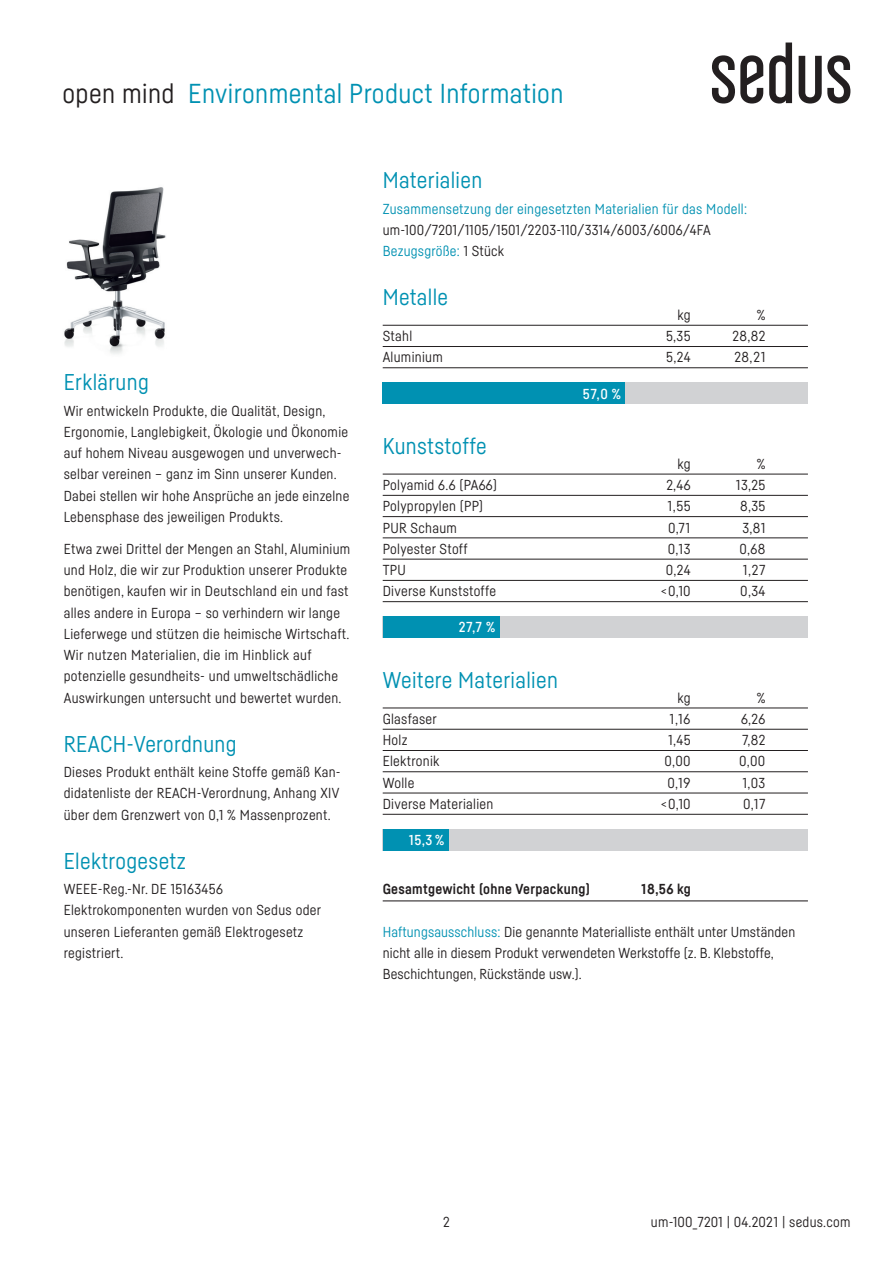
<style>
.page{position:relative;width:893px;height:1263px;background:#fff}
.page>*{position:absolute;margin:0;border:0;box-sizing:border-box;transform-origin:0 0}
.t1{font:27px "Sedus Sans";letter-spacing:.015em;color:#0091b2}
.t2{font:22.5px "Sedus Sans";letter-spacing:.015em;color:#0091b2}
.t3{font:14.25px/21.3px "Sedus Sans";letter-spacing:.02em;color:#231f20}
.t4{font:14.25px "Sedus Sans";letter-spacing:.02em;color:#0091b2}
.t5{font:700 14.25px "Sedus Sans";letter-spacing:.02em;color:#231f20}
.t6{font:500 14.25px "Sedus Sans";color:#fff}
.s1{color:#231f20}
.s2{color:#0091b2}
</style>
<div class="page">
<svg style="left:712px;top:55px;width:51px;height:49px"></svg>
<svg style="left:769px;top:43px;width:23px;height:61px"></svg>
<svg style="left:799px;top:55px;width:51px;height:49px"></svg>
<img style="left:64px;top:187px;width:102px;height:167px">
<hr style="left:383px;top:325px;width:425px;height:1px;background:#231f20">
<hr style="left:383px;top:346px;width:425px;height:1px;background:#231f20">
<hr style="left:383px;top:367px;width:425px;height:1px;background:#231f20">
<hr style="left:383px;top:474px;width:425px;height:1px;background:#231f20">
<hr style="left:383px;top:495px;width:425px;height:1px;background:#231f20">
<hr style="left:383px;top:516px;width:425px;height:1px;background:#231f20">
<hr style="left:383px;top:538px;width:425px;height:1px;background:#231f20">
<hr style="left:383px;top:559px;width:425px;height:1px;background:#231f20">
<hr style="left:383px;top:580px;width:425px;height:1px;background:#231f20">
<hr style="left:383px;top:601px;width:425px;height:1px;background:#231f20">
<div style="left:383px;top:383px;width:425px;height:21px;background:#d1d2d4"></div>
<div style="left:383px;top:617px;width:425px;height:21px;background:#d1d2d4"></div>
<div style="left:383px;top:383px;width:242px;height:21px;background:#0091b2"></div>
<div style="left:383px;top:617px;width:117px;height:21px;background:#0091b2"></div>
<hr style="left:383px;top:708px;width:425px;height:1px;background:#231f20">
<hr style="left:383px;top:729px;width:425px;height:1px;background:#231f20">
<hr style="left:383px;top:750px;width:425px;height:1px;background:#231f20">
<hr style="left:383px;top:771px;width:425px;height:1px;background:#231f20">
<hr style="left:383px;top:793px;width:425px;height:1px;background:#231f20">
<hr style="left:383px;top:814px;width:425px;height:1px;background:#231f20">
<div style="left:383px;top:829px;width:425px;height:21px;background:#d1d2d4"></div>
<div style="left:383px;top:829px;width:66px;height:21px;background:#0091b2"></div>
<hr style="left:383px;top:900px;width:425px;height:1px;background:#231f20">
<h1 class="t1" style="left:63px;top:77px;width:502px"><span class="s1">open mind</span> Environmental Product Information</h1>
<h2 class="t2" style="left:383px;top:167px;width:101px">Materialien</h2>
<p class="t4" style="left:383px;top:200px;width:366px">Zusammensetzung der eingesetzten Materialien für das Modell:</p>
<p class="t3" style="left:383px;top:219px;width:330px">um-100/7201/1105/1501/2203-110/3314/6003/6006/4FA<br><span class="s2">Bezugsgröße:</span> 1 Stück</p>
<h2 class="t2" style="left:383px;top:284px;width:67px">Metalle</h2>
<p class="t3" style="left:678px;top:304px;width:15px">kg</p>
<p class="t3" style="left:757px;top:304px;width:10px">%</p>
<h2 class="t2" style="left:64px;top:369px;width:87px">Erklärung</h2>
<p class="t3" style="left:64px;top:400px;width:287px">Wir entwickeln Produkte, die Qualität, Design, Ergonomie, Langlebigkeit, Ökologie und Ökonomie auf hohem Niveau ausgewogen und unverwech&shy;selbar vereinen – ganz im Sinn unserer Kunden.<br>Dabei stellen wir hohe Ansprüche an jede einzelne Lebensphase des jeweiligen Produkts.</p>
<p class="t3" style="left:64px;top:538px;width:288px">Etwa zwei Drittel der Mengen an Stahl, Aluminium und Holz, die wir zur Produktion unserer Produkte benötigen, kaufen wir in Deutschland ein und fast alles andere in Europa – so verhindern wir lange Lieferwege und stützen die heimische Wirtschaft.<br>Wir nutzen Materialien, die im Hinblick auf potenzielle gesundheits- und umweltschädliche Auswirkungen untersucht und bewertet wurden.</p>
<h2 class="t2" style="left:64px;top:730px;width:174px">REACH-Verordnung</h2>
<p class="t3" style="left:64px;top:761px;width:278px;text-align:justify">Dieses Produkt enthält keine Stoffe gemäß Kan&shy;didatenliste der REACH-Verordnung, Anhang XIV über dem Grenzwert von 0,1 % Massenprozent.</p>
<h2 class="t2" style="left:64px;top:847px;width:124px">Elektrogesetz</h2>
<p class="t3" style="left:64px;top:878px;width:259px">WEEE-Reg.-Nr. DE 15163456<br>Elektrokomponenten wurden von Sedus oder unseren Lieferanten gemäß Elektrogesetz registriert.</p>
<p class="t3" style="left:383px;top:325px;width:31px">Stahl</p>
<p class="t3" style="left:666px;top:325px;width:26px">5,35</p>
<p class="t3" style="left:733px;top:325px;width:34px">28,82</p>
<p class="t3" style="left:383px;top:346px;width:62px">Aluminium</p>
<p class="t3" style="left:666px;top:346px;width:26px">5,24</p>
<p class="t3" style="left:734px;top:346px;width:32px">28,21</p>
<h2 class="t2" style="left:383px;top:433px;width:105px">Kunststoffe</h2>
<p class="t6" style="left:583px;top:385px;width:40px">57,0 %</p>
<p class="t3" style="left:678px;top:453px;width:15px">kg</p>
<p class="t3" style="left:757px;top:453px;width:10px">%</p>
<p class="t3" style="left:383px;top:474px;width:116px">Polyamid 6.6 (PA66)</p>
<p class="t3" style="left:666px;top:474px;width:26px">2,46</p>
<p class="t3" style="left:736px;top:474px;width:31px">13,25</p>
<p class="t3" style="left:383px;top:495px;width:102px">Polypropylen (PP)</p>
<p class="t3" style="left:668px;top:495px;width:24px">1,55</p>
<p class="t3" style="left:740px;top:495px;width:27px">8,35</p>
<p class="t3" style="left:383px;top:516px;width:76px">PUR Schaum</p>
<p class="t3" style="left:668px;top:516px;width:24px">0,71</p>
<p class="t3" style="left:742px;top:516px;width:24px">3,81</p>
<p class="t3" style="left:383px;top:538px;width:86px">Polyester Stoff</p>
<p class="t3" style="left:668px;top:538px;width:24px">0,13</p>
<p class="t3" style="left:739px;top:538px;width:27px">0,68</p>
<p class="t3" style="left:383px;top:559px;width:25px">TPU</p>
<p class="t3" style="left:666px;top:559px;width:26px">0,24</p>
<p class="t3" style="left:743px;top:559px;width:24px">1,27</p>
<p class="t3" style="left:383px;top:580px;width:115px">Diverse Kunststoffe</p>
<p class="t3" style="left:661px;top:580px;width:32px">&lt;0,10</p>
<p class="t3" style="left:740px;top:580px;width:27px">0,34</p>
<p class="t6" style="left:459px;top:619px;width:38px">27,7 %</p>
<h2 class="t2" style="left:383px;top:666px;width:177px">Weitere Materialien</h2>
<p class="t3" style="left:678px;top:687px;width:15px">kg</p>
<p class="t3" style="left:757px;top:687px;width:10px">%</p>
<p class="t3" style="left:383px;top:708px;width:56px">Glasfaser</p>
<p class="t3" style="left:670px;top:708px;width:22px">1,16</p>
<p class="t3" style="left:741px;top:708px;width:26px">6,26</p>
<p class="t3" style="left:383px;top:729px;width:26px">Holz</p>
<p class="t3" style="left:669px;top:729px;width:24px">1,45</p>
<p class="t3" style="left:742px;top:729px;width:25px">7,82</p>
<p class="t3" style="left:383px;top:750px;width:58px">Elektronik</p>
<p class="t3" style="left:664px;top:750px;width:28px">0,00</p>
<p class="t3" style="left:739px;top:750px;width:28px">0,00</p>
<p class="t3" style="left:383px;top:772px;width:33px">Wolle</p>
<p class="t3" style="left:667px;top:772px;width:24px">0,19</p>
<p class="t3" style="left:743px;top:772px;width:24px">1,03</p>
<p class="t3" style="left:383px;top:793px;width:112px">Diverse Materialien</p>
<p class="t3" style="left:661px;top:793px;width:32px">&lt;0,10</p>
<p class="t3" style="left:743px;top:793px;width:24px">0,17</p>
<p class="t6" style="left:409px;top:831px;width:37px">15,3 %</p>
<p class="t5" style="left:383px;top:880px;width:209px">Gesamtgewicht (ohne Verpackung)</p>
<p class="t5" style="left:642px;top:880px;width:51px">18,56 kg</p>
<p class="t3" style="left:383px;top:920px;width:414px"><span class="s2">Haftungsausschluss:</span> Die genannte Materialliste enthält unter Umständen nicht alle in diesem Produkt verwendeten Werkstoffe (z. B. Klebstoffe,<br>Beschichtungen, Rückstände usw.).</p>
<p class="t3" style="left:443px;top:1211px;width:8px">2</p>
<p class="t3" style="left:651px;top:1211px;width:201px">um-100_7201 | 04.2021 | sedus.com</p>
</div>
